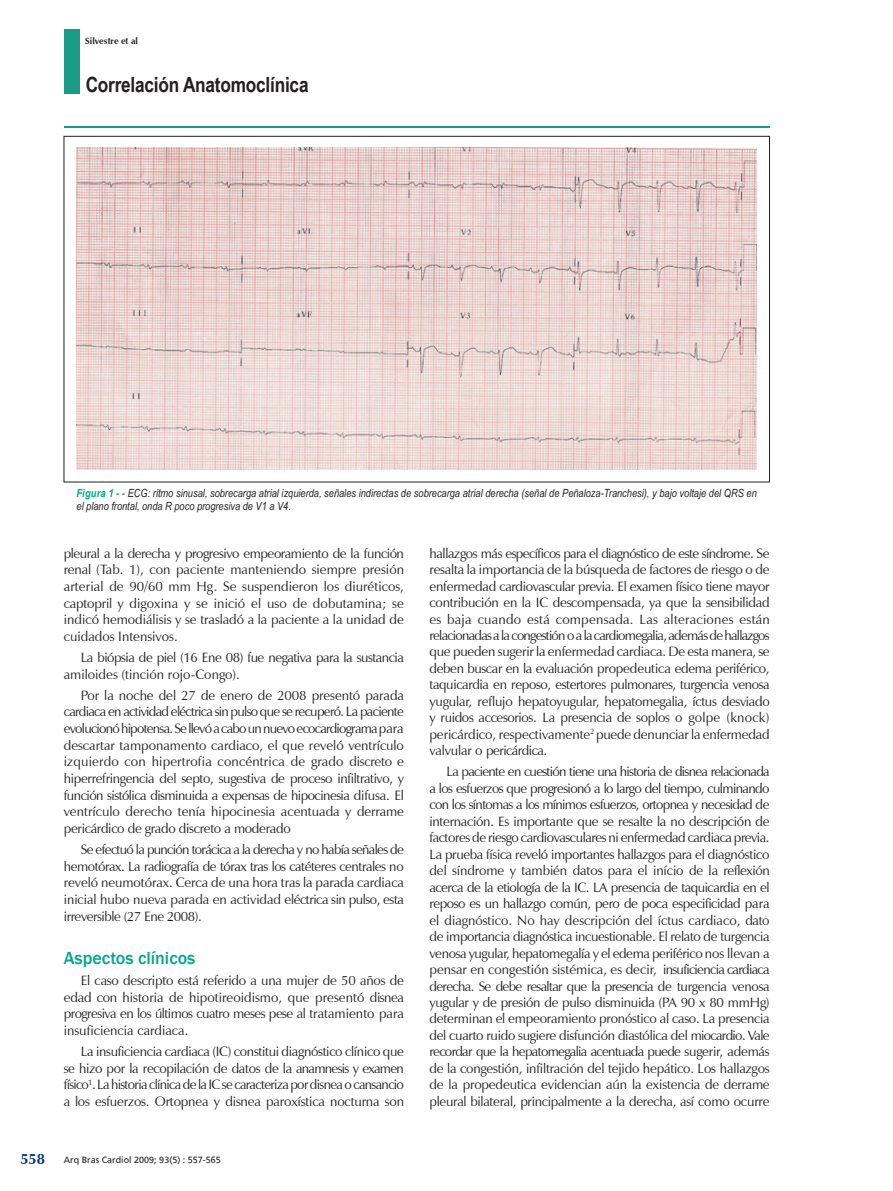
<style>
.page{position:relative;width:893px;height:1191px;background:#fff}
.page>*{position:absolute;margin:0;border:0;box-sizing:border-box;transform-origin:0 0}
.t1{font:700 21px "Arial Narrow";letter-spacing:-.01em;color:#231f20}
.Títulos__textos{font:500 18px "Franklin Gothic";color:#00a78e}
.t2{font:700 15px "Zapf Humanist 601 BT";color:#013775}
.Texto{font:13.5px/16.5px "Zapf Humanist 601 BT";letter-spacing:-.015em;color:#231f20;text-align:justify}
.Texto-2{font:13.5px/16.6px "Zapf Humanist 601 BT";letter-spacing:-.035em;color:#231f20}
._04_FIGURA_ref{font:italic 11.25px/13.5px "Arial Narrow";color:#231f20}
.t3{font:9px "Frutiger";color:#231f20}
.t4{font:700 9px "Zapf Humanist 601 BT";color:#231f20}
.s1{font-weight:700;color:#00a78e}
</style>
<div class="page">
<hr style="left:64px;top:126px;width:706px;height:2px;background:#189c88">
<div style="left:64px;top:29px;width:16px;height:65px;background:#189c88"></div>
<img style="left:77px;top:147px;width:680px;height:323px">
<p class="t4" style="left:85px;top:36px;width:54px">Silvestre et al</p>
<p class="t1" style="left:86px;top:68px;width:224px">Correlación Anatomoclínica</p>
<p class="t2" style="left:20px;top:1149px;width:26px">558</p>
<p class="_04_FIGURA_ref" style="left:77px;top:486px;width:682px"><span class="s1">Figura 1 -</span> - ECG: ritmo sinusal, sobrecarga atrial izquierda, señales indirectas de sobrecarga atrial derecha (señal de Peñaloza-Tranchesi), y bajo voltaje del QRS en el plano frontal, onda R poco progresiva de V1 a V4.</p>
<p class="Texto" style="left:64px;top:544px;width:342px">pleural a la derecha y progresivo empeoramiento de la función renal (Tab. 1), con paciente manteniendo siempre presión arterial de 90/60 mm Hg. Se suspendieron los diuréticos, captopril y digoxina y se inició el uso de dobutamina; se indicó hemodiálisis y se trasladó a la paciente a la unidad de cuidados Intensivos.</p>
<p class="Texto-2" style="left:64px;top:649px;width:342px;text-indent:17px">La biópsia de piel (16 Ene 08) fue negativa para la sustancia amiloides (tinción rojo-Congo).</p>
<p class="Texto" style="left:64px;top:686px;width:342px;text-indent:17px">Por la noche del 27 de enero de 2008 presentó parada cardiaca en actividad eléctrica sin pulso que se recuperó. La paciente evolucionó hipotensa. Se llevó a cabo un nuevo ecocardiograma para descartar tamponamento cardiaco, el que reveló ventrículo izquierdo con hipertrofia concéntrica de grado discreto e hiperrefringencia del septo, sugestiva de proceso infiltrativo, y función sistólica disminuida a expensas de hipocinesia difusa. El ventrículo derecho tenía hipocinesia acentuada y derrame pericárdico de grado discreto a moderado</p>
<p class="Texto" style="left:64px;top:841px;width:342px;text-indent:17px">Se efectuó la punción torácica a la derecha y no había señales de hemotórax. La radiografía de tórax tras los catéteres centrales no reveló neumotórax. Cerca de una hora tras la parada cardiaca inicial hubo nueva parada en actividad eléctrica sin pulso, esta irreversible (27 Ene 2008).</p>
<p class="Títulos__textos" style="left:64px;top:946px;width:133px">Aspectos clínicos</p>
<p class="Texto" style="left:64px;top:972px;width:342px;text-indent:17px">El caso descripto está referido a una mujer de 50 años de edad con historia de hipotireoidismo, que presentó disnea progresiva en los últimos cuatro meses pese al tratamiento para insuficiencia cardiaca.</p>
<p class="Texto" style="left:64px;top:1043px;width:342px;text-indent:17px">La insuficiencia cardiaca (IC) constitui diagnóstico clínico que se hizo por la recopilación de datos de la anamnesis y examen físico<sup>1</sup>. La historia clínica de la IC se caracteriza por disnea o cansancio a los esfuerzos. Ortopnea y disnea paroxística nocturna son</p>
<p class="t3" style="left:64px;top:1154px;width:159px">Arq Bras Cardiol 2009; 93(5) : 557-565</p>
<p class="Texto" style="left:429px;top:544px;width:342px">hallazgos más específicos para el diagnóstico de este síndrome. Se resalta la importancia de la búsqueda de factores de riesgo o de enfermedad cardiovascular previa. El examen físico tiene mayor contribución en la IC descompensada, ya que la sensibilidad es baja cuando está compensada. Las alteraciones están relacionadas a la congestión o a la cardiomegalia, además de hallazgos que pueden sugerir la enfermedad cardiaca. De esta manera, se deben buscar en la evaluación propedeutica edema periférico, taquicardia en reposo, estertores pulmonares, turgencia venosa yugular, reflujo hepatoyugular, hepatomegalia, íctus desviado y ruidos accesorios. La presencia de soplos o golpe (knock) pericárdico, respectivamente<sup>2</sup> puede denunciar la enfermedad valvular o pericárdica.</p>
<p class="Texto" style="left:429px;top:763px;width:342px;text-indent:17px">La paciente en cuestión tiene una historia de disnea relacionada a los esfuerzos que progresionó a lo largo del tiempo, culminando con los síntomas a los mínimos esfuerzos, ortopnea y necesidad de internación. Es importante que se resalte la no descripción de factores de riesgo cardiovasculares ni enfermedad cardiaca previa.<br>La prueba física reveló importantes hallazgos para el diagnóstico del síndrome y también datos para el início de la reflexión acerca de la etiología de la IC. LA presencia de taquicardia en el reposo es un hallazgo común, pero de poca especificidad para el diagnóstico. No hay descripción del íctus cardiaco, dato de importancia diagnóstica incuestionable. El relato de turgencia venosa yugular, hepatomegalía y el edema periférico nos llevan a pensar en congestión sistémica, es decir, insuficiencia cardiaca derecha. Se debe resaltar que la presencia de turgencia venosa yugular y de presión de pulso disminuida (PA 90 x 80 mmHg) determinan el empeoramiento pronóstico al caso. La presencia del cuarto ruido sugiere disfunción diastólica del miocardio. Vale recordar que la hepatomegalia acentuada puede sugerir, además de la congestión, infiltración del tejido hepático. Los hallazgos de la propedeutica evidencian aún la existencia de derrame pleural bilateral, principalmente a la derecha, así como ocurre</p>
</div>
